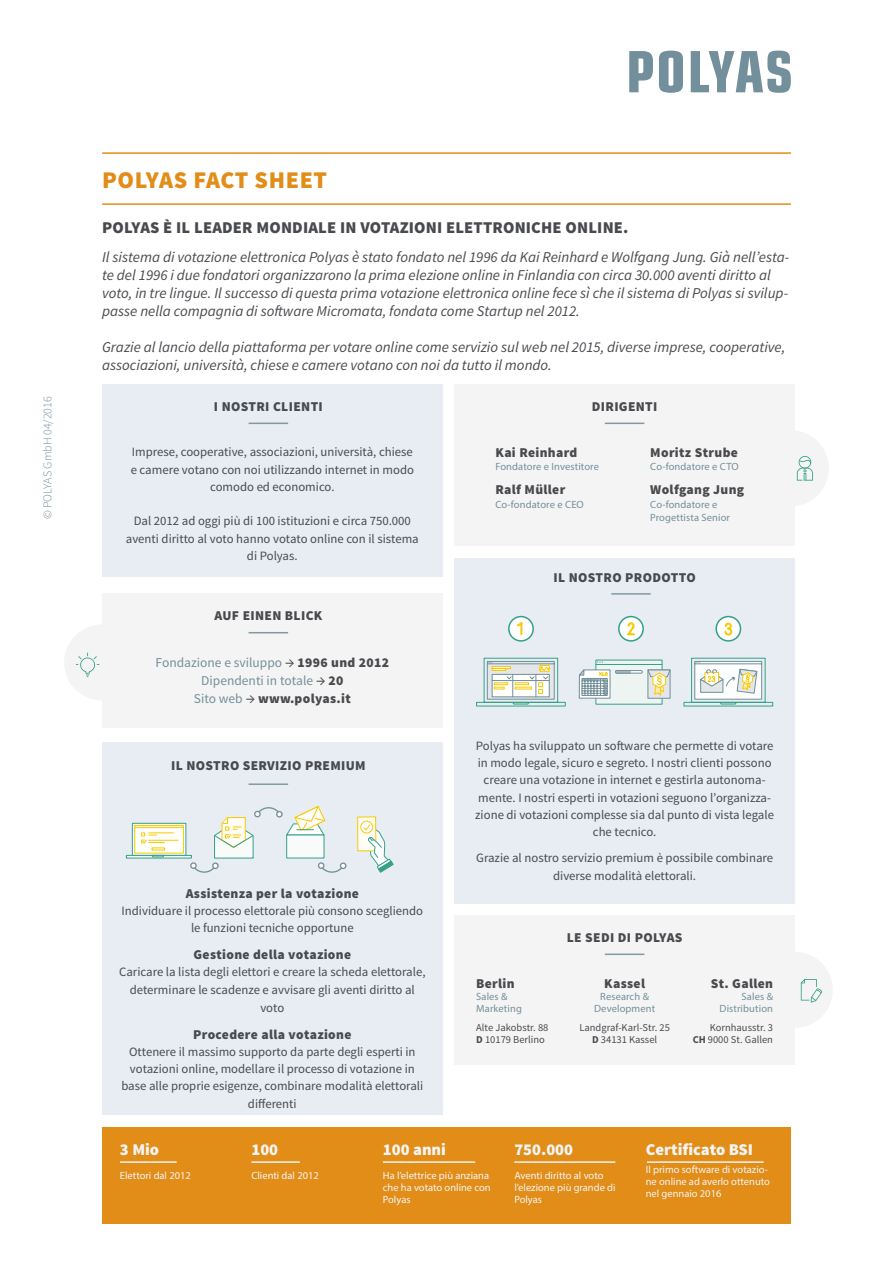
<style>
.page{position:relative;width:893px;height:1263px;background:#fff}
.page>*{position:absolute;margin:0;border:0;box-sizing:border-box;transform-origin:0 0}
.t1{font:900 24px "Source Sans Pro";letter-spacing:.025em;color:#e18d18}
.t2{font:900 16.5px "Source Sans Pro";letter-spacing:.01em;color:#484a4e}
.t3{font:900 16.5px "Source Sans Pro";color:#f6f5f5}
.t4{font:italic 15px/18px "Source Sans Pro";color:#484a4e}
.t5{font:900 13.5px "Source Sans Pro";letter-spacing:.025em;color:#484a4e}
.t6{font:13.5px/18px "Source Sans Pro";color:#738f9c;text-align:center}
.t7{font:12.75px/17.2px "Source Sans Pro";color:#484a4e;text-align:center}
.t8{font:300 12px "Source Sans Pro";color:#738f9c}
.t9{font:10.5px/12px "Myriad Pro";color:#f6f5f5}
.t10{font:10.5px/12px "Myriad Pro";letter-spacing:.01em;color:#738f9c}
.t11{font:10.5px/12px "Source Sans Pro";color:#484a4e}
.s1{font-size:15px;color:#484a4e}
.s2{font-weight:900;color:#484a4e}
.s3{font-weight:700}
</style>
<div class="page">
<div style="left:753px;top:430px;width:76px;height:76px;background:#f5f4f4;border-radius:50%"></div>
<div style="left:757px;top:952px;width:76px;height:76px;background:#f5f4f4;border-radius:50%"></div>
<div style="left:64px;top:624px;width:76px;height:76px;background:#f5f4f4;border-radius:50%"></div>
<div style="left:455px;top:384px;width:340px;height:162px;background:#f5f4f4"></div>
<div style="left:455px;top:915px;width:340px;height:149px;background:#f5f4f4"></div>
<div style="left:102px;top:594px;width:340px;height:134px;background:#f5f4f4"></div>
<div style="left:102px;top:384px;width:340px;height:193px;background:#e7edf2"></div>
<div style="left:455px;top:558px;width:340px;height:345px;background:#e7edf2"></div>
<div style="left:102px;top:742px;width:340px;height:372px;background:#e7edf2"></div>
<svg style="left:629px;top:51px;width:162px;height:42px"></svg>
<hr style="left:102px;top:203px;width:689px;height:2px;background:#e18d18">
<hr style="left:102px;top:152px;width:689px;height:2px;background:#e18d18">
<svg style="left:132px;top:823px;width:54px;height:32px"></svg>
<div style="left:126px;top:855px;width:66px;height:3px;background:#f8fbfa;border:1px solid #35a188"></div>
<div style="left:134px;top:825px;width:50px;height:29px;background:#fffffe;border:1px solid #f9c900"></div>
<div style="left:134px;top:825px;width:50px;height:3px;background:#fffdf6;border:1px solid #f9c900"></div>
<svg style="left:141px;top:832px;width:37px;height:26px"></svg>
<svg style="left:357px;top:816px;width:37px;height:57px"></svg>
<div style="left:190px;top:862px;width:7px;height:7px;border:1px solid #738f9c;border-radius:50%"></div>
<svg style="left:191px;top:806px;width:155px;height:67px"></svg>
<svg style="left:476px;top:658px;width:90px;height:49px"></svg>
<svg style="left:578px;top:659px;width:93px;height:46px"></svg>
<svg style="left:683px;top:658px;width:90px;height:49px"></svg>
<div style="left:509px;top:617px;width:24px;height:24px;background:#fff;border-radius:50%"></div>
<div style="left:508px;top:616px;width:26px;height:26px;border:2px solid #35a188;border-radius:50%"></div>
<svg style="left:517px;top:622px;width:6px;height:14px"></svg>
<div style="left:619px;top:617px;width:24px;height:24px;background:#fff;border-radius:50%"></div>
<div style="left:618px;top:616px;width:26px;height:26px;border:2px solid #35a188;border-radius:50%"></div>
<svg style="left:627px;top:622px;width:8px;height:14px"></svg>
<div style="left:716px;top:617px;width:24px;height:24px;background:#fff;border-radius:50%"></div>
<div style="left:715px;top:616px;width:26px;height:26px;border:2px solid #35a188;border-radius:50%"></div>
<svg style="left:724px;top:622px;width:9px;height:14px"></svg>
<div style="left:102px;top:1127px;width:689px;height:97px;background:#e18d18"></div>
<hr style="left:120px;top:1161px;width:57px;height:2px;background:#f5f4f4">
<hr style="left:251px;top:1161px;width:49px;height:2px;background:#f5f4f4">
<hr style="left:383px;top:1161px;width:92px;height:2px;background:#f5f4f4">
<hr style="left:514px;top:1161px;width:101px;height:2px;background:#f5f4f4">
<hr style="left:647px;top:1161px;width:117px;height:2px;background:#f5f4f4">
<svg style="left:797px;top:456px;width:16px;height:25px"></svg>
<svg style="left:76px;top:652px;width:23px;height:25px"></svg>
<svg style="left:801px;top:979px;width:22px;height:24px"></svg>
<hr style="left:605px;top:423px;width:39px;height:1px;background:#8299a4">
<hr style="left:605px;top:953px;width:39px;height:2px;background:#8299a4">
<hr style="left:249px;top:632px;width:39px;height:1px;background:#8299a4">
<hr style="left:249px;top:423px;width:39px;height:1px;background:#8299a4">
<hr style="left:611px;top:593px;width:40px;height:2px;background:#8299a4">
<hr style="left:249px;top:783px;width:39px;height:2px;background:#8299a4">
<p class="t8" style="left:40px;top:519px;width:125px;rotate:-90deg">© POLYAS GmbH 04/2016</p>
<h1 class="t1" style="left:102px;top:164px;width:226px">POLYAS FACT SHEET</h1>
<p class="t2" style="left:102px;top:217px;width:528px">POLYAS È IL LEADER MONDIALE IN VOTAZIONI ELETTRONICHE ONLINE.</p>
<p class="t4" style="left:102px;top:248px;width:689px">Il sistema di votazione elettronica Polyas è stato fondato nel 1996 da Kai Reinhard e Wolfgang Jung. Già nell’esta&shy;te del 1996 i due fondatori organizzarono la prima elezione online in Finlandia con circa 30.000 aventi diritto al voto, in tre lingue. Il successo di questa prima votazione elettronica online fece sì che il sistema di Polyas si svilup&shy;passe nella compagnia di software Micromata, fondata come Startup nel 2012.</p>
<p class="t4" style="left:102px;top:338px;width:685px">Grazie al lancio della piattaforma per votare online come servizio sul web nel 2015, diverse imprese, cooperative, associazioni, università, chiese e camere votano con noi da tutto il mondo.</p>
<p class="t5" style="left:214px;top:398px;width:110px">I NOSTRI CLIENTI</p>
<p class="t7" style="left:131px;top:444px;width:285px">Imprese, cooperative, associazioni, università, chiese e camere votano con noi utilizzando internet in modo comodo ed economico.</p>
<p class="t7" style="left:126px;top:513px;width:294px">Dal 2012 ad oggi più di 100 istituzioni e circa 750.000 aventi diritto al voto hanno votato online con il sistema di Polyas.</p>
<p class="t5" style="left:214px;top:607px;width:109px">AUF EINEN BLICK</p>
<p class="t6" style="left:156px;top:654px;width:235px">Fondazione e sviluppo <span class="s1">→</span> <span class="s2">1996 und 2012<br></span>Dipendenti in totale <span class="s1">→</span> <span class="s2">20<br></span>Sito web <span class="s1">→</span> <span class="s2">www.polyas.it</span></p>
<p class="t5" style="left:171px;top:757px;width:196px">IL NOSTRO SERVIZIO PREMIUM</p>
<p class="t5" style="left:592px;top:398px;width:67px">DIRIGENTI</p>
<p class="t5" style="left:495px;top:443px;width:83px">Kai Reinhard</p>
<p class="t10" style="left:495px;top:460px;width:105px">Fondatore e Investitore</p>
<p class="t5" style="left:495px;top:481px;width:71px">Ralf Müller</p>
<p class="t10" style="left:495px;top:498px;width:90px">Co-fondatore e CEO</p>
<p class="t5" style="left:650px;top:443px;width:89px">Moritz Strube</p>
<p class="t10" style="left:650px;top:460px;width:90px">Co-fondatore e CTO</p>
<p class="t5" style="left:650px;top:481px;width:96px">Wolfgang Jung</p>
<p class="t10" style="left:650px;top:497px;width:81px;line-height:13.5px">Co-fondatore e<br>Progettista Senior</p>
<p class="t5" style="left:554px;top:568px;width:144px">IL NOSTRO PRODOTTO</p>
<p class="t7" style="left:475px;top:737px;width:300px">Polyas ha sviluppato un software che permette di votare in modo legale, sicuro e segreto. I nostri clienti possono creare una votazione in internet e gestirla autonoma&shy;mente. I nostri esperti in votazioni seguono l’organizza&shy;zione di votazioni complesse sia dal punto di vista legale che tecnico.</p>
<p class="t7" style="left:476px;top:850px;width:299px">Grazie al nostro servizio premium è possibile combinare diverse modalità elettorali.</p>
<p class="t5" style="left:186px;top:884px;width:175px">Assistenza per la votazione</p>
<p class="t7" style="left:122px;top:902px;width:303px">Individuare il processo elettorale più consono scegliendo le funzioni tecniche opportune</p>
<p class="t5" style="left:194px;top:946px;width:159px">Gestione della votazione</p>
<p class="t7" style="left:119px;top:963px;width:308px;line-height:17.7px">Caricare la lista degli elettori e creare la scheda elettorale, determinare le scadenze e avvisare gli aventi diritto al voto</p>
<p class="t5" style="left:193px;top:1025px;width:160px">Procedere alla votazione</p>
<p class="t7" style="left:121px;top:1043px;width:303px">Ottenere il massimo supporto da parte degli esperti in votazioni online, modellare il processo di votazione in base alle proprie esigenze, combinare modalità elettorali differenti</p>
<p class="t3" style="left:120px;top:1139px;width:41px">3 Mio</p>
<p class="t9" style="left:120px;top:1170px;width:72px">Elettori dal 2012</p>
<p class="t5" style="left:567px;top:929px;width:117px">LE SEDI DI POLYAS</p>
<p class="t5" style="left:476px;top:974px;width:40px">Berlin</p>
<p class="t10" style="left:476px;top:990px;width:47px">Sales &amp;<br>Marketing</p>
<p class="t11" style="left:476px;top:1022px;width:74px">Alte Jakobstr. 88<br><span class="s3">D</span> 10179 Berlino</p>
<p class="t5" style="left:604px;top:974px;width:42px">Kassel</p>
<p class="t10" style="left:594px;top:990px;width:63px;text-align:center">Research &amp;<br>Development</p>
<p class="t11" style="left:579px;top:1022px;width:92px;text-align:center">Landgraf-Karl-Str. 25<br><span class="s3">D</span> 34131 Kassel</p>
<p class="t5" style="left:711px;top:974px;width:64px">St. Gallen</p>
<p class="t10" style="left:720px;top:990px;width:55px;text-align:right">Sales &amp;<br>Distribution</p>
<p class="t11" style="left:693px;top:1022px;width:82px;text-align:right">Kornhausstr. 3<br><span class="s3">CH</span> 9000 St. Gallen</p>
<p class="t3" style="left:383px;top:1139px;width:65px">100 anni</p>
<p class="t9" style="left:383px;top:1170px;width:109px">Ha l’elettrice più anziana che ha votato online con<br>Polyas</p>
<p class="t3" style="left:646px;top:1139px;width:109px">Certificato BSI</p>
<p class="t9" style="left:646px;top:1164px;width:126px">Il primo software di votazio&shy;ne online ad averlo ottenuto nel gennaio 2016</p>
<p class="t3" style="left:251px;top:1139px;width:28px">100</p>
<p class="t9" style="left:251px;top:1170px;width:69px">Clienti dal 2012</p>
<p class="t3" style="left:514px;top:1139px;width:60px">750.000</p>
<p class="t9" style="left:514px;top:1170px;width:103px">Aventi diritto al voto l’elezione più grande di<br>Polyas</p>
</div>
